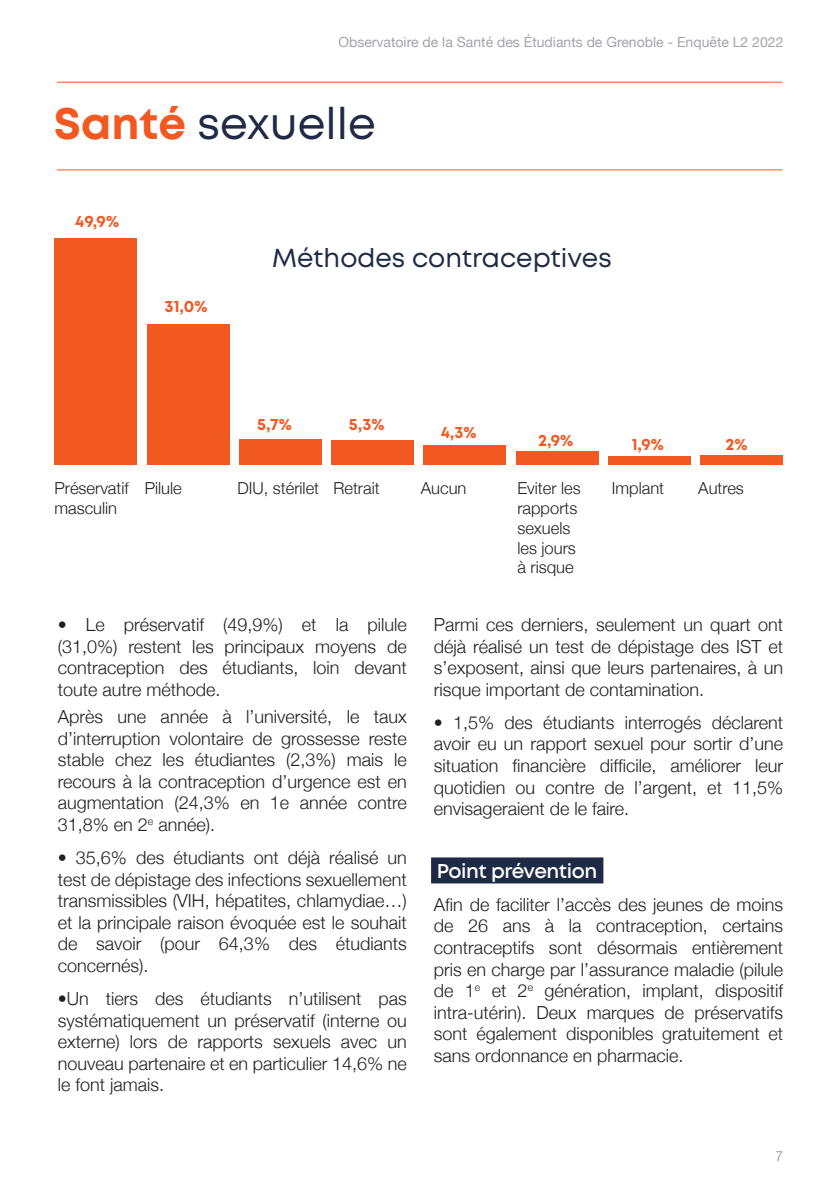
<style>
.page{position:relative;width:840px;height:1191px;background:#fff}
.page>*{position:absolute;margin:0;border:0;box-sizing:border-box;transform-origin:0 0}
.t1{font:44px "Mont";color:#1f2b46}
.t2{font:26px "Mont";color:#1f2b46}
.t3{font:600 20px "Mont";letter-spacing:-.02em;color:#fff}
.t4{font:300 18px/21.6px "Helvetica Neue";color:#231f20;text-align:justify}
.t5{font:300 16.6px/19.8px "Helvetica Neue";color:#231f20}
.t6{font:700 16.6px "Mont";color:#f15921}
.t7{font:14px "Helvetica Neue";color:#a4a3af}
.s1{font-weight:700;color:#f15921}
</style>
<div class="page">
<hr style="left:57px;top:169px;width:724px;height:1px;background:#f15921">
<hr style="left:57px;top:82px;width:724px;height:1px;background:#f15921">
<div style="left:431px;top:857px;width:172px;height:26px;background:#1f2b46"></div>
<div style="left:699px;top:456px;width:83px;height:9px;background:#f15921"></div>
<div style="left:607px;top:456px;width:83px;height:9px;background:#f15921"></div>
<div style="left:515px;top:452px;width:83px;height:13px;background:#f15921"></div>
<div style="left:423px;top:445px;width:83px;height:20px;background:#f15921"></div>
<div style="left:331px;top:441px;width:83px;height:24px;background:#f15921"></div>
<div style="left:239px;top:439px;width:82px;height:26px;background:#f15921"></div>
<div style="left:146px;top:324px;width:83px;height:141px;background:#f15921"></div>
<div style="left:54px;top:239px;width:83px;height:226px;background:#f15921"></div>
<p class="t7" style="left:338px;top:32px;width:446px">Observatoire de la Santé des Étudiants de Grenoble - Enquête L2 2022</p>
<p class="t1" style="left:54px;top:96px;width:323px"><span class="s1">Santé</span> sexuelle</p>
<p class="t6" style="left:75px;top:211px;width:45px">49,9%</p>
<p class="t6" style="left:164px;top:296px;width:44px">31,0%</p>
<p class="t2" style="left:272px;top:242px;width:341px">Méthodes contraceptives</p>
<p class="t6" style="left:257px;top:413px;width:36px">5,7%</p>
<p class="t6" style="left:349px;top:413px;width:37px">5,3%</p>
<p class="t6" style="left:440px;top:421px;width:37px">4,3%</p>
<p class="t6" style="left:537px;top:429px;width:37px">2,9%</p>
<p class="t6" style="left:631px;top:433px;width:34px">1,9%</p>
<p class="t6" style="left:725px;top:433px;width:24px">2%</p>
<p class="t5" style="left:54px;top:477px;width:76px">Préservatif masculin</p>
<p class="t5" style="left:145px;top:477px;width:39px">Pilule</p>
<p class="t5" style="left:237px;top:477px;width:83px">DIU, stérilet</p>
<p class="t5" style="left:333px;top:477px;width:48px">Retrait</p>
<p class="t5" style="left:420px;top:477px;width:47px">Aucun</p>
<p class="t5" style="left:517px;top:477px;width:65px">Eviter les rapports sexuels les jours à risque</p>
<p class="t5" style="left:611px;top:477px;width:54px">Implant</p>
<p class="t5" style="left:697px;top:477px;width:47px">Autres</p>
<p class="t4" style="left:58px;top:612px;width:350px">• Le préservatif (49,9%) et la pilule (31,0%) restent les principaux moyens de contraception des étudiants, loin devant toute autre méthode.</p>
<p class="t4" style="left:58px;top:704px;width:350px">Après une année à l’université, le taux d’interruption volontaire de grossesse reste stable chez les étudiantes (2,3%) mais le recours à la contraception d’urgence est en augmentation (24,3% en 1e année contre 31,8% en 2<sup>e</sup> année).</p>
<p class="t4" style="left:58px;top:845px;width:350px">• 35,6% des étudiants ont déjà réalisé un test de dépistage des infections sexuellement transmissibles (VIH, hépatites, chlamydiae…) et la principale raison évoquée est le souhait de savoir (pour 64,3% des étudiants concernés).</p>
<p class="t4" style="left:58px;top:986px;width:350px">•Un tiers des étudiants n’utilisent pas systématiquement un préservatif (interne ou externe) lors de rapports sexuels avec un nouveau partenaire et en particulier 14,6% ne le font jamais.</p>
<p class="t4" style="left:433px;top:612px;width:350px">Parmi ces derniers, seulement un quart ont déjà réalisé un test de dépistage des IST et s’exposent, ainsi que leurs partenaires, à un risque important de contamination.</p>
<p class="t4" style="left:433px;top:710px;width:350px">• 1,5% des étudiants interrogés déclarent avoir eu un rapport sexuel pour sortir d’une situation financière difficile, améliorer leur quotidien ou contre de l’argent, et 11,5% envisageraient de le faire.</p>
<p class="t3" style="left:436px;top:858px;width:162px">Point prévention</p>
<p class="t4" style="left:433px;top:892px;width:350px">Afin de faciliter l’accès des jeunes de moins de 26 ans à la contraception, certains contraceptifs sont désormais entièrement pris en charge par l’assurance maladie (pilule de 1<sup>e</sup> et 2<sup>e</sup> génération, implant, dispositif intra-utérin). Deux marques de préservatifs sont également disponibles gratuitement et sans ordonnance en pharmacie.</p>
<p class="t7" style="left:775px;top:1146px;width:9px">7</p>
</div>
